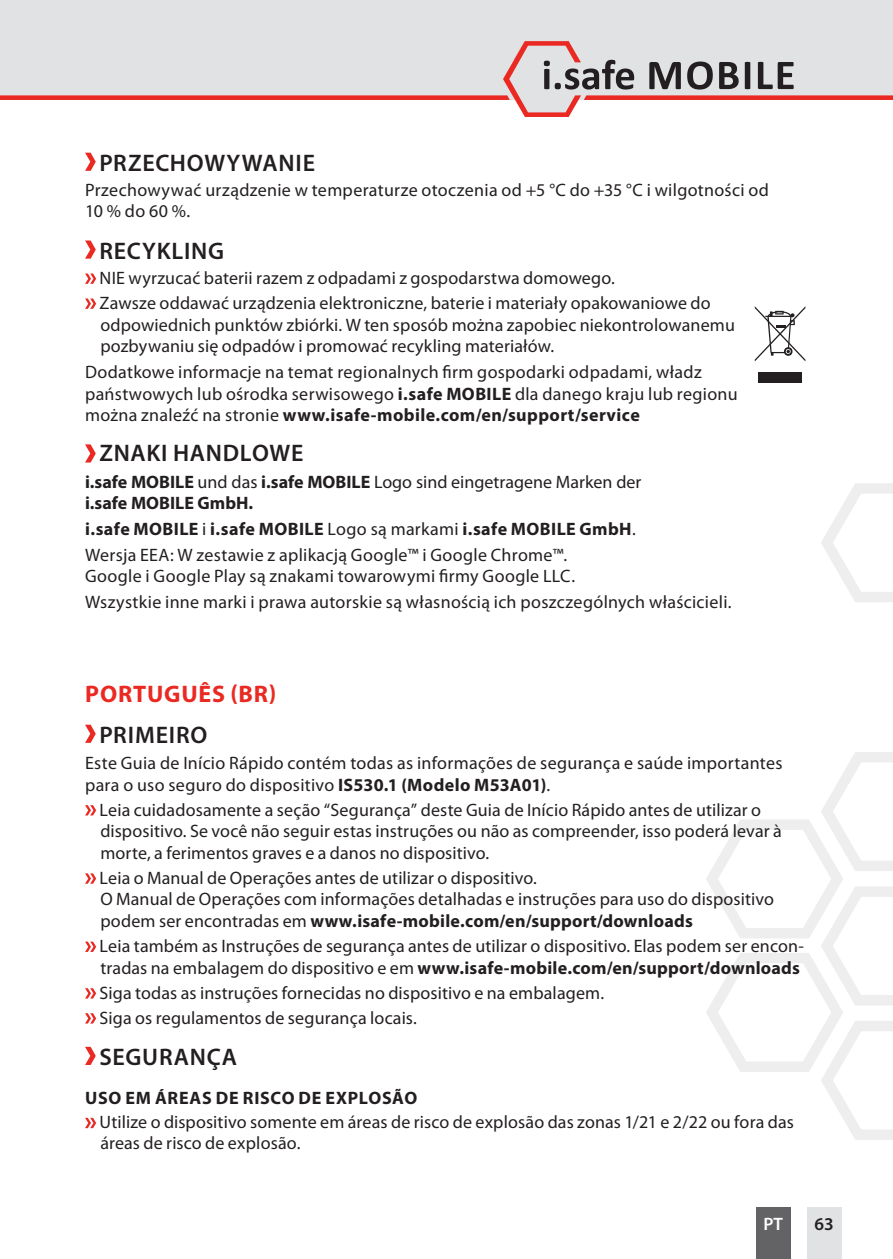
<style>
.page{position:relative;width:893px;height:1259px;background:#fff}
.page>*{position:absolute;margin:0;border:0;box-sizing:border-box;transform-origin:0 0}
.t1{font:600 24px "Myriad Pro";letter-spacing:.03em;color:#231f20}
.t2{font:700 24px "Myriad Pro";letter-spacing:.035em;color:#ea2922}
.t3{font:18px/21.6px "Myriad Pro";letter-spacing:.01em;color:#231f20}
.t4{font:700 18px/21px "Myriad Pro";color:#231f20}
.t5{font:700 18px "Myriad Pro";letter-spacing:.03em;color:#231f20}
.t6{font:600 18px "Myriad Pro";color:#fff}
.t7{font:600 18px "Myriad Pro";color:#231f20}
.s1{font-weight:700}
.s2{font-weight:400}
</style>
<div class="page">
<svg style="left:821px;top:483px;width:72px;height:119px"></svg>
<svg style="left:706px;top:752px;width:187px;height:388px"></svg>
<div style="left:756px;top:1208px;width:34px;height:51px;background:#636366"></div>
<div style="left:807px;top:1208px;width:34px;height:51px;background:#e1e2e4"></div>
<div style="left:0;top:0;width:893px;height:41px;background:#e1e2e4"></div>
<svg style="left:0;top:41px;width:893px;height:76px"></svg>
<svg style="left:85px;top:153px;width:11px;height:18px"></svg>
<svg style="left:85px;top:240px;width:11px;height:19px"></svg>
<svg style="left:85px;top:273px;width:11px;height:11px"></svg>
<svg style="left:85px;top:298px;width:11px;height:11px"></svg>
<svg style="left:85px;top:444px;width:11px;height:18px"></svg>
<svg style="left:85px;top:724px;width:11px;height:19px"></svg>
<svg style="left:85px;top:805px;width:11px;height:10px"></svg>
<svg style="left:85px;top:873px;width:11px;height:10px"></svg>
<svg style="left:85px;top:941px;width:11px;height:11px"></svg>
<svg style="left:85px;top:988px;width:11px;height:10px"></svg>
<svg style="left:85px;top:1013px;width:11px;height:10px"></svg>
<svg style="left:85px;top:1046px;width:11px;height:19px"></svg>
<svg style="left:85px;top:1117px;width:11px;height:11px"></svg>
<div style="left:758px;top:372px;width:44px;height:11px;background:#231f20"></div>
<svg style="left:755px;top:306px;width:50px;height:55px"></svg>
<h1 class="t1" style="left:99px;top:148px;width:217px">PRZECHOWYWANIE</h1>
<p class="t3" style="left:85px;top:180px;width:685px">Przechowywać urządzenie w temperaturze otoczenia od +5 °C do +35 °C i wilgotności od<br>10 % do 60 %.</p>
<h1 class="t1" style="left:99px;top:236px;width:126px">RECYKLING</h1>
<p class="t3" style="left:100px;top:265px;width:613px;line-height:24.9px">NIE wyrzucać baterii razem z odpadami z gospodarstwa domowego.<br>Zawsze oddawać urządzenia elektroniczne, baterie i materiały opakowaniowe do</p>
<p class="t3" style="left:100px;top:313px;width:636px">odpowiednich punktów zbiórki. W ten sposób można zapobiec niekontrolowanemu pozbywaniu się odpadów i promować recykling materiałów.</p>
<p class="t3" style="left:85px;top:361px;width:654px">Dodatkowe informacje na temat regionalnych firm gospodarki odpadami, władz państwowych lub ośrodka serwisowego <span class="s1">i.safe MOBILE</span> dla danego kraju lub regionu można znaleźć na stronie <span class="s1">www.isafe-mobile.com/en/support/service</span></p>
<h1 class="t1" style="left:99px;top:438px;width:206px">ZNAKI HANDLOWE</h1>
<p class="t4" style="left:85px;top:471px;width:558px">i.safe MOBILE <span class="s2">und das</span> i.safe MOBILE <span class="s2">Logo sind eingetragene Marken der </span>i.safe MOBILE GmbH.</p>
<p class="t3" style="left:85px;top:516px;width:552px;line-height:25.8px"><span class="s1">i.safe MOBILE</span> i <span class="s1">i.safe MOBILE</span> Logo są markami <span class="s1">i.safe MOBILE GmbH</span>.<br>Wersja EEA: W zestawie z aplikacją Google™ i Google Chrome™.</p>
<p class="t3" style="left:85px;top:563px;width:648px;line-height:25.8px">Google i Google Play są znakami towarowymi firmy Google LLC.<br>Wszystkie inne marki i prawa autorskie są własnością ich poszczególnych właścicieli.</p>
<h1 class="t2" style="left:85px;top:678px;width:192px">PORTUGUÊS (BR)</h1>
<h1 class="t1" style="left:99px;top:720px;width:109px">PRIMEIRO</h1>
<p class="t3" style="left:85px;top:752px;width:699px">Este Guia de Início Rápido contém todas as informações de segurança e saúde importantes para o uso seguro do dispositivo <span class="s1">IS530.1 (Modelo M53A01)</span>.</p>
<p class="t3" style="left:100px;top:798px;width:684px">Leia cuidadosamente a seção “Segurança” deste Guia de Início Rápido antes de utilizar o dispositivo. Se você não seguir estas instruções ou não as compreender, isso poderá levar à morte, a ferimentos graves e a danos no dispositivo.</p>
<p class="t3" style="left:100px;top:866px;width:676px">Leia o Manual de Operações antes de utilizar o dispositivo.<br>O Manual de Operações com informações detalhadas e instruções para uso do dispositivo podem ser encontradas em <span class="s1">www.isafe-mobile.com/en/support/downloads</span></p>
<p class="t3" style="left:100px;top:935px;width:706px">Leia também as Instruções de segurança antes de utilizar o dispositivo. Elas podem ser encon&shy;tradas na embalagem do dispositivo e em <span class="s1">www.isafe-mobile.com/en/support/downloads</span></p>
<p class="t3" style="left:100px;top:980px;width:506px;line-height:24.9px">Siga todas as instruções fornecidas no dispositivo e na embalagem.<br>Siga os regulamentos de segurança locais.</p>
<h1 class="t1" style="left:99px;top:1042px;width:139px">SEGURANÇA</h1>
<p class="t5" style="left:85px;top:1086px;width:334px">USO EM ÁREAS DE RISCO DE EXPLOSÃO</p>
<p class="t3" style="left:100px;top:1111px;width:696px">Utilize o dispositivo somente em áreas de risco de explosão das zonas 1/21 e 2/22 ou fora das áreas de risco de explosão.</p>
<p class="t6" style="left:763px;top:1212px;width:21px">PT</p>
<p class="t7" style="left:815px;top:1212px;width:21px">63</p>
</div>
